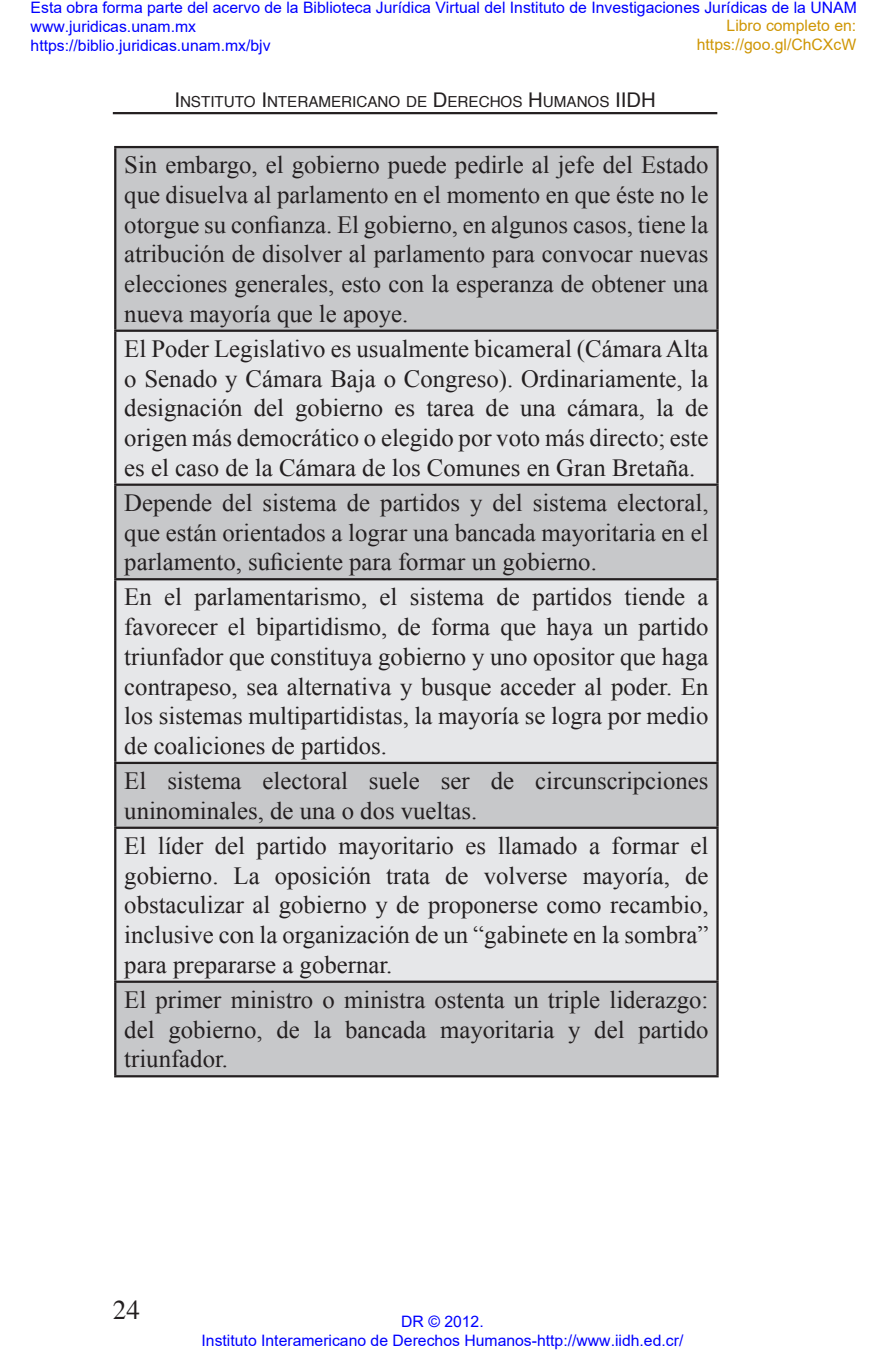
<style>
.page{position:relative;width:885px;height:1350px;background:#fff}
.page>*{position:absolute;margin:0;border:0;box-sizing:border-box;transform-origin:0 0}
.t1{font:27px "Times";color:#231f20}
.t2{font:24.75px/29.7px "Times New Roman";color:#231f20;text-align:justify}
.t3{font:15.75px/18.9px "Arial";color:#00f}
.t4{font:15.75px/18.9px "Arial";color:#cf9605;text-align:right}
.t5{font:15.3px "Helvetica";color:#231f20}
.s1{font-size:20.25px}
</style>
<div class="page">
<hr style="left:113px;top:112px;width:604px;height:2px;background:#231f20">
<div style="left:116px;top:148px;width:600px;height:927px;background:#c7c8ca"></div>
<svg style="left:116px;top:332px;width:600px;height:649px;background:#dadbdd"></svg>
<hr style="left:114px;top:146px;width:604px;height:2px;background:#231f20">
<hr style="left:114px;top:148px;width:2px;height:182px;background:#231f20">
<hr style="left:716px;top:148px;width:2px;height:182px;background:#231f20">
<hr style="left:114px;top:330px;width:604px;height:2px;background:#231f20">
<hr style="left:114px;top:332px;width:2px;height:152px;background:#231f20">
<hr style="left:716px;top:332px;width:2px;height:152px;background:#231f20">
<hr style="left:114px;top:484px;width:604px;height:2px;background:#231f20">
<hr style="left:114px;top:486px;width:2px;height:92px;background:#231f20">
<hr style="left:716px;top:486px;width:2px;height:92px;background:#231f20">
<hr style="left:114px;top:578px;width:604px;height:2px;background:#231f20">
<hr style="left:114px;top:580px;width:2px;height:182px;background:#231f20">
<hr style="left:716px;top:580px;width:2px;height:182px;background:#231f20">
<hr style="left:114px;top:762px;width:604px;height:2px;background:#231f20">
<hr style="left:114px;top:764px;width:2px;height:63px;background:#231f20">
<hr style="left:716px;top:764px;width:2px;height:63px;background:#231f20">
<hr style="left:114px;top:827px;width:604px;height:2px;background:#231f20">
<hr style="left:114px;top:829px;width:2px;height:152px;background:#231f20">
<hr style="left:716px;top:829px;width:2px;height:152px;background:#231f20">
<hr style="left:114px;top:981px;width:604px;height:2px;background:#231f20">
<hr style="left:114px;top:983px;width:2px;height:92px;background:#231f20">
<hr style="left:716px;top:983px;width:2px;height:92px;background:#231f20">
<hr style="left:114px;top:1075px;width:604px;height:2px;background:#231f20">
<p class="t3" style="left:31px;top:-2px;width:827px">Esta obra forma parte del acervo de la Biblioteca Jurídica Virtual del Instituto de Investigaciones Jurídicas de la UNAM www.juridicas.unam.mx<br>https://biblio.juridicas.unam.mx/bjv</p>
<p class="t4" style="left:696px;top:16px;width:161px">Libro completo en: https://goo.gl/ChCXcW</p>
<p class="t5" style="left:174px;top:90px;width:466px"><span class="s1">I</span>NSTITUTO <span class="s1">I</span>NTERAMERICANO DE <span class="s1">D</span> ERECHOS <span class="s1">H</span> UMANOS <span class="s1">IIDH</span></p>
<p class="t2" style="left:124px;top:150px;width:585px">Sin embargo, el gobierno puede pedirle al jefe del Estado que disuelva al parlamento en el momento en que éste no le otorgue su confianza. El gobierno, en algunos casos, tiene la atribución de disolver al parlamento para convocar nuevas elecciones generales, esto con la esperanza de obtener una nueva mayoría que le apoye.</p>
<p class="t2" style="left:124px;top:333px;width:585px">El Poder Legislativo es usualmente bicameral (Cámara Alta o Senado y Cámara Baja o Congreso). Ordinariamente, la designación del gobierno es tarea de una cámara, la de origen más democrático o elegido por voto más directo; este es el caso de la Cámara de los Comunes en Gran Bretaña.</p>
<p class="t2" style="left:124px;top:487px;width:585px">Depende del sistema de partidos y del sistema electoral, que están orientados a lograr una bancada mayoritaria en el parlamento, suficiente para formar un gobierno.</p>
<p class="t2" style="left:124px;top:582px;width:585px">En el parlamentarismo, el sistema de partidos tiende a favorecer el bipartidismo, de forma que haya un partido triunfador que constituya gobierno y uno opositor que haga contrapeso, sea alternativa y busque acceder al poder. En los sistemas multipartidistas, la mayoría se logra por medio de coaliciones de partidos.</p>
<p class="t2" style="left:124px;top:766px;width:585px">El sistema electoral suele ser de circunscripciones uninominales, de una o dos vueltas.</p>
<p class="t2" style="left:124px;top:830px;width:585px">El líder del partido mayoritario es llamado a formar el gobierno. La oposición trata de volverse mayoría, de obstaculizar al gobierno y de proponerse como recambio, inclusive con la organización de un “gabinete en la sombra” para prepararse a gobernar.</p>
<p class="t2" style="left:124px;top:984px;width:585px">El primer ministro o ministra ostenta un triple liderazgo: del gobierno, de la bancada mayoritaria y del partido triunfador.</p>
<p class="t1" style="left:113px;top:1285px;width:28px">24</p>
<p class="t3" style="left:201px;top:1312px;width:483px;text-align:center">DR © 2012.<br>Instituto Interamericano de Derechos Humanos-http://www.iidh.ed.cr/</p>
</div>
